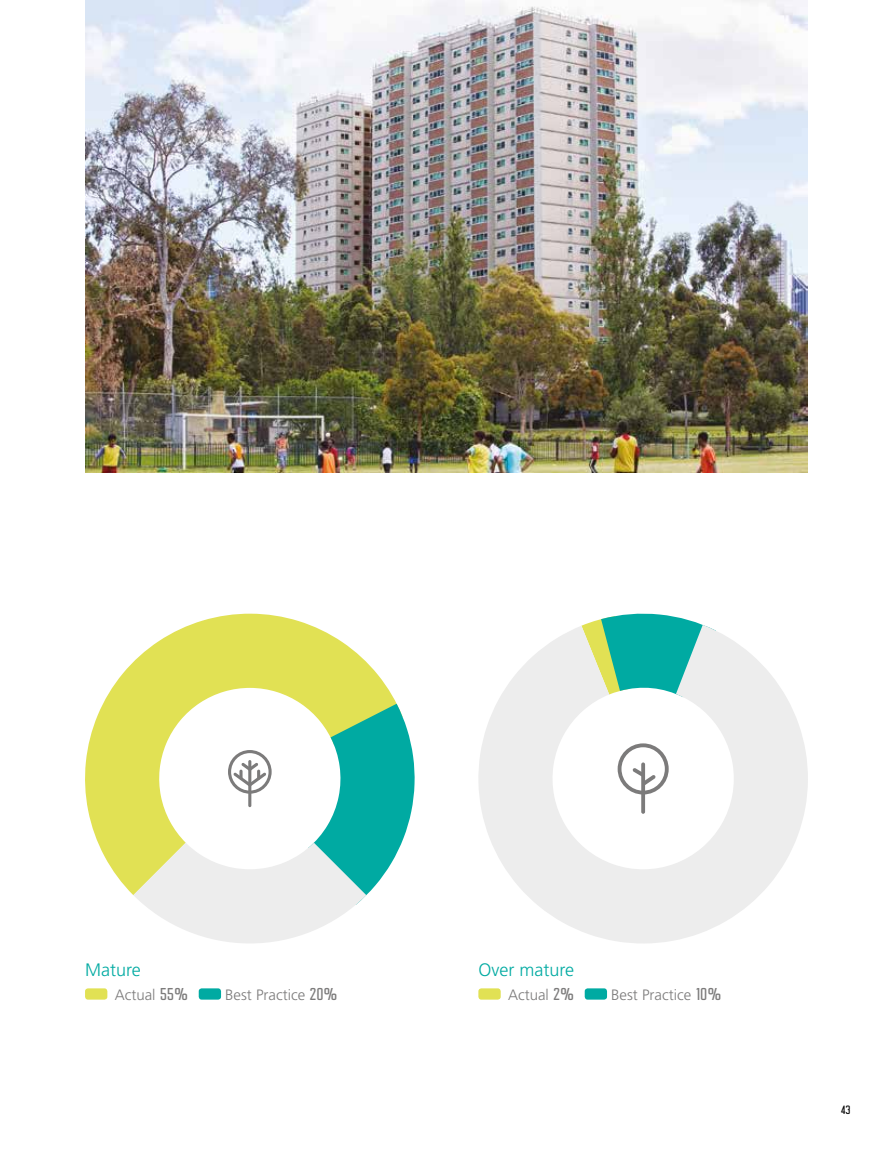
<style>
.page{position:relative;width:893px;height:1149px;background:#fff}
.page>*{position:absolute;margin:0;border:0;box-sizing:border-box;transform-origin:0 0}
.t1{font:300 18px "Frutiger LT Std";color:#00aaa2}
.t2{font:300 15px "Frutiger LT Std";color:#7c7b7b}
.t3{font:10.5px "Clarke";color:#000}
.s1{font-family:"Clarke";font-weight:400}
</style>
<div class="page">
<svg style="left:586px;top:613px;width:114px;height:11px"></svg>
<svg style="left:478px;top:624px;width:330px;height:319px;fill:#ededed"></svg>
<svg style="left:641px;top:762px;width:4px;height:51px"></svg>
<svg style="left:618px;top:743px;width:51px;height:51px"></svg>
<div style="left:478px;top:988px;width:23px;height:11px;background:#e1e154;border-radius:3px"></div>
<div style="left:585px;top:988px;width:22px;height:11px;background:#00aaa2;border-radius:3px"></div>
<svg style="left:85px;top:613px;width:311px;height:281px;fill:#e1e154"></svg>
<svg style="left:133px;top:703px;width:282px;height:240px"></svg>
<div style="left:85px;top:988px;width:22px;height:11px;background:#e1e154;border-radius:3px"></div>
<div style="left:199px;top:988px;width:22px;height:11px;background:#00aaa2;border-radius:3px"></div>
<img style="left:85px;top:0;width:723px;height:472px">
<p class="t1" style="left:85px;top:959px;width:57px">Mature</p>
<p class="t2" style="left:115px;top:985px;width:75px">Actual <span class="s1">55%</span></p>
<p class="t2" style="left:225px;top:985px;width:114px">Best Practice <span class="s1">20%</span></p>
<p class="t1" style="left:478px;top:959px;width:97px">Over mature</p>
<p class="t2" style="left:508px;top:985px;width:68px">Actual <span class="s1">2%</span></p>
<p class="t2" style="left:611px;top:985px;width:112px">Best Practice <span class="s1">10%</span></p>
<p class="t3" style="left:841px;top:1103px;width:11px">43</p>
</div>
